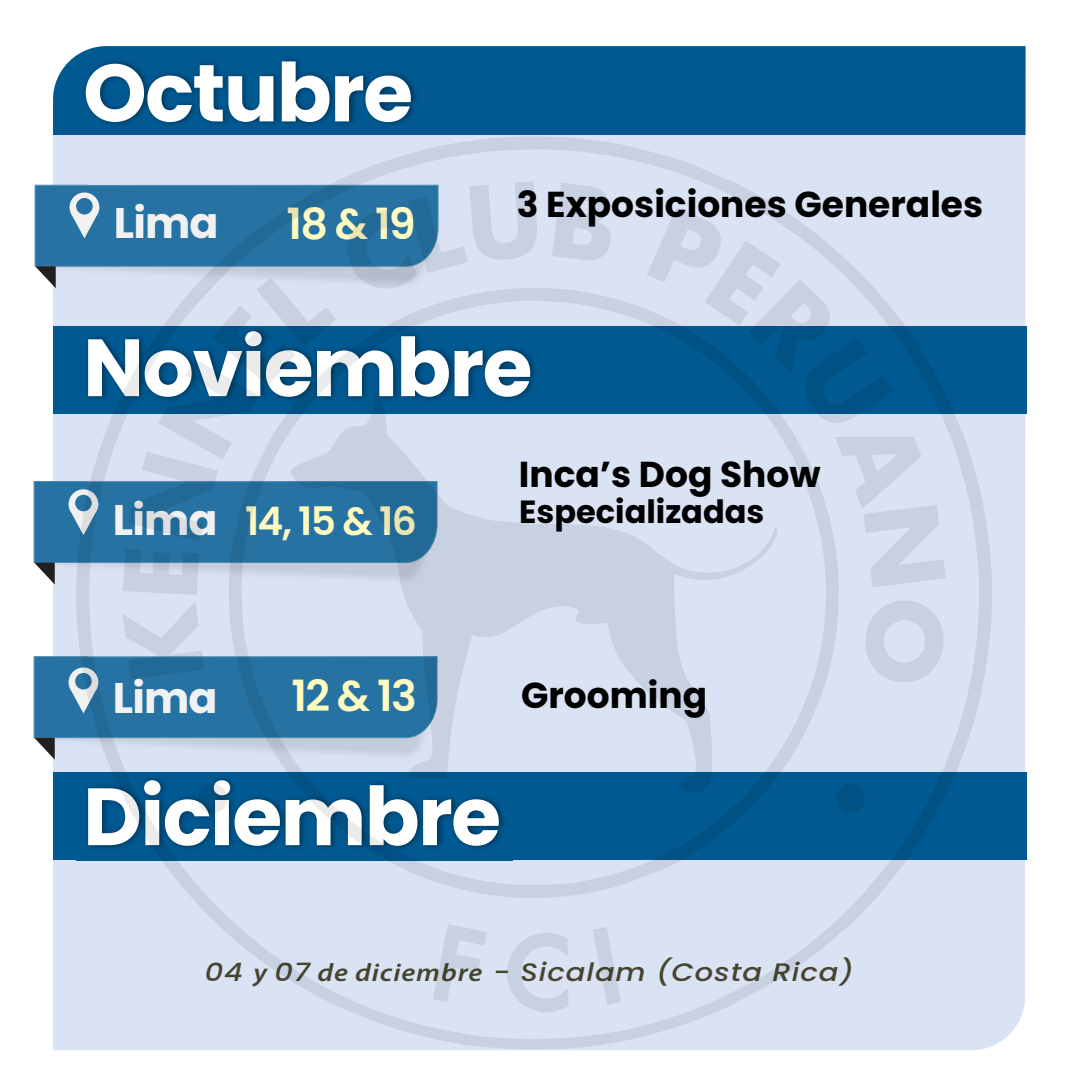
<style>
.page{position:relative;width:1080px;height:1080px;background:#fff}
.page>*{position:absolute;margin:0;border:0;box-sizing:border-box;transform-origin:0 0}
.t1{font:700 81px "Poppins";letter-spacing:-.02em;color:#fff}
.t2{font:600 43px "Poppins";letter-spacing:-.04em;color:#fffac0}
.t3{font:700 42.8px "Poppins";letter-spacing:-.02em;color:#f1f1f2}
.t4{font:600 39.3px "Poppins";color:#fffac0}
.t5{font:700 36px "Poppins";color:#000}
.t6{font:700 32px "Poppins";color:#000}
.t7{font:italic 500 25.2px "Poppins";letter-spacing:.03em;color:#474530;scale:1.15 1}
.s1{font-weight:700;font-size:42.8px;color:#f1f1f2}
.s2{font-family:"Myriad Pro";font-weight:600}
</style>
<div class="page">
<div style="left:53px;top:46px;width:973px;height:89px;background:#005991"></div>
<img style="left:76px;top:46px;width:348px;height:71px">
<div style="left:53px;top:326px;width:974px;height:88px;background:#005991"></div>
<svg style="left:33px;top:656px;width:26px;height:104px;background:#4680a5"></svg>
<svg style="left:34px;top:184px;width:25px;height:104px;background:#4680a4"></svg>
<div style="left:53px;top:772px;width:974px;height:88px;background:#005991"></div>
<svg style="left:33px;top:481px;width:26px;height:104px;background:#4680a5"></svg>
<img style="left:59px;top:117px;width:951px;height:934px">
<img style="left:519px;top:186px;width:474px;height:59px">
<div style="left:521px;top:455px;width:308px;height:60px;background:#d9e3f4"></div>
<img style="left:522px;top:495px;width:252px;height:53px">
<img style="left:524px;top:677px;width:193px;height:60px">
<h1 class="t1" style="left:83px;top:46px;width:331px">Octubre</h1>
<p class="t3" style="left:114px;top:199px;width:106px">Lima</p>
<p class="t2" style="left:286px;top:199px;width:131px">18 &amp; 19</p>
<p class="t5" style="left:517px;top:183px;width:468px">3 Exposiciones Generales</p>
<h1 class="t1" style="left:83px;top:321px;width:451px">Noviembre</h1>
<p class="t4" style="left:113px;top:499px;width:306px"><span class="s1">Lima</span> 14, 15 &amp; 16</p>
<p class="t5" style="left:519px;top:453px;width:303px">Inca’s Dog Show</p>
<p class="t6" style="left:519px;top:493px;width:247px">Especializadas</p>
<p class="t3" style="left:113px;top:674px;width:106px">Lima</p>
<p class="t2" style="left:292px;top:671px;width:127px">12 &amp; 13</p>
<p class="t5" style="left:521px;top:675px;width:188px">Grooming</p>
<h1 class="t1" style="left:83px;top:770px;width:419px">Diciembre</h1>
<p class="t7" style="left:205px;top:958px;width:566px">04 <span class="s2">y</span> 07 <span class="s2">de diciembre</span> - Sicalam (Costa Rica)</p>
</div>
